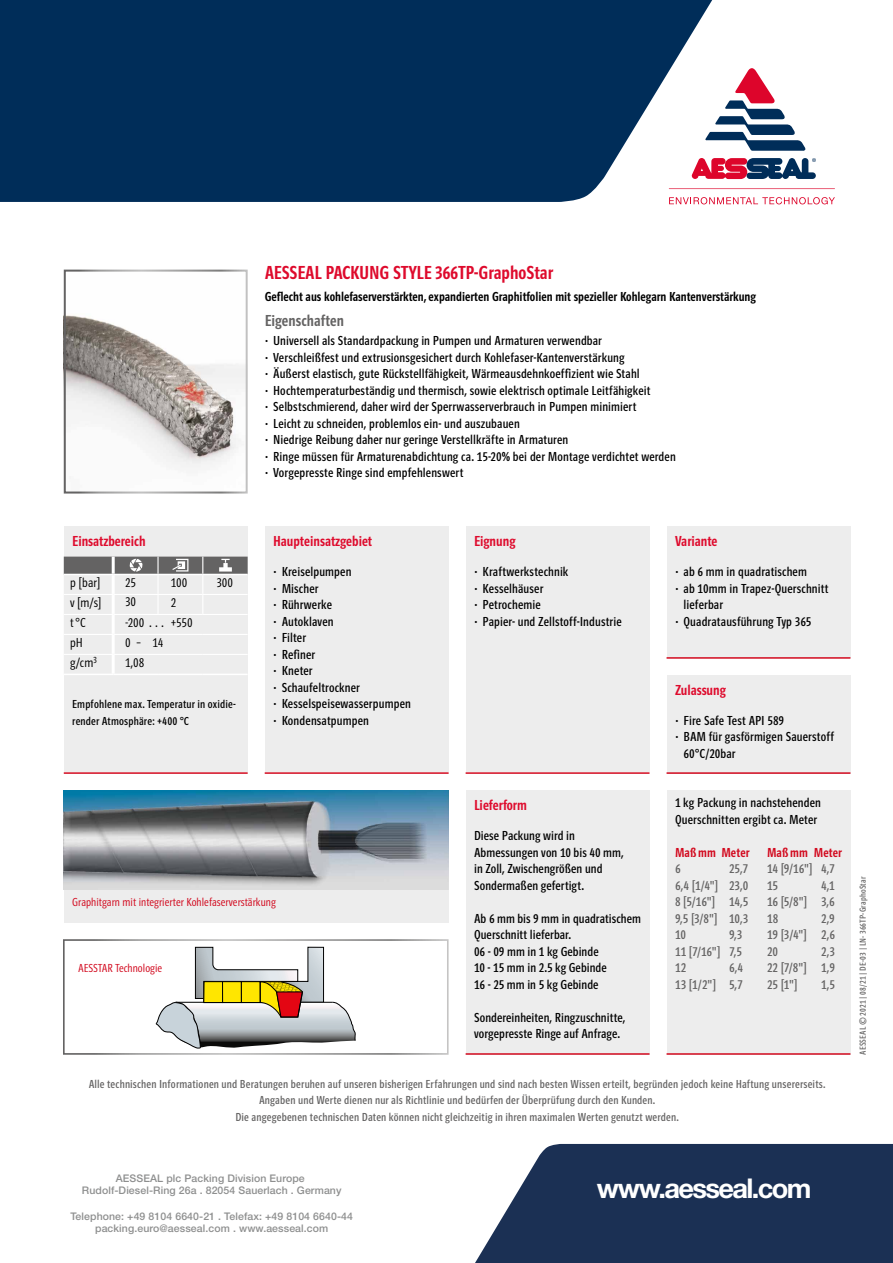
<style>
.page{position:relative;width:893px;height:1263px;background:#fff}
.page>*{position:absolute;margin:0;border:0;box-sizing:border-box;transform-origin:0 0}
.t1{font:700 27.3px "Helvetica Neue";letter-spacing:-.06em;color:#fff}
.t2{font:19.5px "Polo Eng R Krftg";color:#de0a2c}
.t3{font:16.5px "Polo Eng R Krftg";letter-spacing:.005em;color:#646363}
.t4{font:15px "Polo Eng R Krftg";color:#de0a2c}
.t5{font:13.5px/16.5px "Polo Eng R Buch";letter-spacing:.01em;color:#000}
.t6{font:13.5px/16.5px "Polo Eng R Buch";letter-spacing:.01em;color:#646363;text-align:justify}
.t7{font:13.5px "Polo Eng R Krftg";color:#000}
.t8{font:13.5px/20px "Polo Eng R Leicht";letter-spacing:.01em;color:#000;text-align:justify}
.t9{font:13.5px "Polo Eng R Krftg";letter-spacing:.015em;color:#d2091e}
.t10{font:12px/16.5px "Polo Eng R Buch";letter-spacing:.015em;color:#646363;text-align:center}
.t11{font:12px "Polo Eng R Leicht";letter-spacing:.005em;color:#d2091e}
.t12{font:12px/16.5px "Polo Eng R Buch";letter-spacing:.015em;color:#000}
.t13{font:500 10.5px/12.6px "Helvetica Neue";letter-spacing:.01em;color:#8e8f8f;text-align:center}
.t14{font:9px "Polo Eng R Buch";letter-spacing:.025em;color:#646363}
.s1{font-family:"Helvetica Neue";font-weight:500}
</style>
<div class="page">
<div style="left:64px;top:527px;width:184px;height:245px;background:#ededed"></div>
<div style="left:265px;top:527px;width:184px;height:245px;background:#ededed"></div>
<div style="left:466px;top:527px;width:183px;height:245px;background:#ededed"></div>
<hr style="left:64px;top:772px;width:184px;height:2px;background:#d2091e">
<hr style="left:466px;top:772px;width:183px;height:2px;background:#d2091e">
<hr style="left:265px;top:772px;width:184px;height:2px;background:#d2091e">
<hr style="left:64px;top:674px;width:49px;height:1px;background:#fff">
<hr style="left:113px;top:674px;width:45px;height:1px;background:#fff">
<hr style="left:158px;top:674px;width:45px;height:1px;background:#fff">
<hr style="left:203px;top:674px;width:45px;height:1px;background:#fff">
<svg style="left:64px;top:557px;width:184px;height:117px"></svg>
<svg style="left:475px;top:1144px;width:418px;height:119px;background:#2e4262"></svg>
<svg style="left:0;top:0;width:725px;height:202px;background:#153e67"></svg>
<svg style="left:669px;top:188px;width:166px;height:1px"></svg>
<svg style="left:692px;top:158px;width:124px;height:21px"></svg>
<svg style="left:705px;top:68px;width:101px;height:83px"></svg>
<svg style="left:669px;top:197px;width:166px;height:7px"></svg>
<img style="left:67px;top:315px;width:178px;height:153px">
<div style="left:64px;top:270px;width:184px;height:223px;border:2px solid #fff"></div>
<div style="left:466px;top:791px;width:183px;height:264px;background:#ededed"></div>
<hr style="left:466px;top:1053px;width:183px;height:2px;background:#d2091e">
<div style="left:666px;top:791px;width:184px;height:264px;background:#ededed"></div>
<hr style="left:666px;top:1053px;width:184px;height:2px;background:#d2091e">
<div style="left:666px;top:675px;width:184px;height:98px;background:#ededed"></div>
<div style="left:666px;top:527px;width:184px;height:131px;background:#ededed"></div>
<hr style="left:666px;top:657px;width:184px;height:2px;background:#d2091e">
<hr style="left:666px;top:772px;width:184px;height:2px;background:#d2091e">
<div style="left:64px;top:890px;width:385px;height:33px;background:#ededed"></div>
<svg style="left:156px;top:947px;width:200px;height:101px"></svg>
<div style="left:63px;top:939px;width:386px;height:116px;border:2px solid #fff"></div>
<img style="left:64px;top:791px;width:385px;height:99px">
<h2 class="t2" style="left:265px;top:263px;width:290px">AESSEAL PACKUNG STYLE 366TP-GraphoStar</h2>
<p class="t7" style="left:265px;top:289px;width:493px">Geflecht aus kohlefaserverstärkten, expandierten Graphitfolien mit spezieller Kohlegarn Kantenverstärkung</p>
<p class="t3" style="left:265px;top:312px;width:81px">Eigenschaften</p>
<p class="t5" style="left:265px;top:333px;width:413px"><span class="s1">∙</span> Universell als Standardpackung in Pumpen und Armaturen verwendbar<br><span class="s1">∙</span> Verschleißfest und extrusionsgesichert durch Kohlefaser-Kantenverstärkung<br><span class="s1">∙</span> Äußerst elastisch, gute Rückstellfähigkeit, Wärmeausdehnkoeffizient wie Stahl<br><span class="s1">∙</span> Hochtemperaturbeständig und thermisch, sowie elektrisch optimale Leitfähigkeit<br><span class="s1">∙</span> Selbstschmierend, daher wird der Sperrwasserverbrauch in Pumpen minimiert<br><span class="s1">∙</span> Leicht zu schneiden, problemlos ein- und auszubauen<br><span class="s1">∙</span> Niedrige Reibung daher nur geringe Verstellkräfte in Armaturen<br><span class="s1">∙</span> Ringe müssen für Armaturenabdichtung ca. 15-20% bei der Montage verdichtet werden <span class="s1">∙</span> Vorgepresste Ringe sind empfehlenswert</p>
<p class="t4" style="left:72px;top:534px;width:75px">Einsatzbereich</p>
<p class="t4" style="left:273px;top:534px;width:100px">Haupteinsatzgebiet</p>
<p class="t4" style="left:474px;top:534px;width:43px">Eignung</p>
<p class="t8" style="left:70px;top:572px;width:32px">p [bar] v [m/s] t°C</p>
<p class="t5" style="left:273px;top:564px;width:139px"><span class="s1">∙</span> Kreiselpumpen<br><span class="s1">∙</span> Mischer<br><span class="s1">∙</span> Rührwerke<br><span class="s1">∙</span> Autoklaven<br><span class="s1">∙</span> Filter<br><span class="s1">∙</span> Refiner<br><span class="s1">∙</span> Kneter<br><span class="s1">∙</span> Schaufeltrockner<br><span class="s1">∙</span> Kesselspeisewasserpumpen <span class="s1">∙</span> Kondensatpumpen</p>
<p class="t5" style="left:474px;top:564px;width:149px"><span class="s1">∙</span> Kraftwerkstechnik<br><span class="s1">∙</span> Kesselhäuser<br><span class="s1">∙</span> Petrochemie<br><span class="s1">∙</span> Papier- und Zellstoff-Industrie</p>
<p class="t8" style="left:125px;top:573px;width:12px">25</p>
<p class="t8" style="left:171px;top:573px;width:18px">100</p>
<p class="t8" style="left:216px;top:573px;width:18px">300</p>
<p class="t8" style="left:125px;top:592px;width:12px">30</p>
<p class="t8" style="left:171px;top:592px;width:7px">2</p>
<p class="t8" style="left:125px;top:612px;width:69px">-200 … +550</p>
<p class="t8" style="left:70px;top:632px;width:14px">pH</p>
<p class="t8" style="left:125px;top:632px;width:17px">0 –</p>
<p class="t8" style="left:70px;top:652px;width:28px">g/cm<sup>3</sup></p>
<p class="t8" style="left:153px;top:632px;width:12px">14</p>
<p class="t8" style="left:125px;top:652px;width:21px">1,08</p>
<p class="t12" style="left:72px;top:696px;width:165px">Empfohlene max. Temperatur in oxidie&shy;render Atmosphäre: +400 °C</p>
<p class="t11" style="left:72px;top:896px;width:205px">Graphitgarn mit integrierter Kohlefaserverstärkung</p>
<p class="t11" style="left:78px;top:962px;width:86px">AESSTAR Technologie</p>
<p class="t4" style="left:474px;top:798px;width:54px">Lieferform</p>
<p class="t5" style="left:474px;top:828px;width:151px">Diese Packung wird in<br>Abmessungen von 10 bis 40 mm, in Zoll, Zwischengrößen und<br>Sondermaßen gefertigt.</p>
<p class="t5" style="left:474px;top:910px;width:168px">Ab 6 mm bis 9 mm in quadratischem<br>Querschnitt lieferbar.<br>06 - 09 mm in 1 kg Gebinde<br>10 - 15 mm in 2.5 kg Gebinde<br>16 - 25 mm in 5 kg Gebinde</p>
<p class="t5" style="left:474px;top:1009px;width:153px">Sondereinheiten, Ringzuschnitte, vorgepresste Ringe auf Anfrage.</p>
<p class="t4" style="left:675px;top:534px;width:44px">Variante</p>
<p class="t5" style="left:675px;top:564px;width:133px"><span class="s1">∙</span> ab 6 mm in quadratischem</p>
<p class="t5" style="left:675px;top:580px;width:155px"><span class="s1">∙</span> ab 10mm in Trapez-Querschnitt</p>
<p class="t5" style="left:684px;top:597px;width:41px">lieferbar</p>
<p class="t5" style="left:675px;top:613px;width:138px"><span class="s1">∙</span> Quadratausführung Typ 365</p>
<p class="t4" style="left:675px;top:682px;width:52px">Zulassung</p>
<p class="t5" style="left:675px;top:712px;width:110px"><span class="s1">∙</span> Fire Safe Test API 589</p>
<p class="t5" style="left:675px;top:729px;width:160px"><span class="s1">∙</span> BAM für gasförmigen Sauerstoff</p>
<p class="t5" style="left:684px;top:745px;width:53px">60°C/20bar</p>
<p class="t5" style="left:675px;top:795px;width:148px">1 kg Packung in nachstehenden<br>Querschnitten ergibt ca. Meter</p>
<p class="t9" style="left:675px;top:845px;width:76px">Maßmm Meter</p>
<p class="t9" style="left:767px;top:845px;width:76px">Maßmm Meter</p>
<p class="t6" style="left:675px;top:861px;width:75px;text-indent:54px">25,7<br>6,4 [1/4"] 23,0<br>8 [5/16"] 14,5<br>9,5 [3/8"] 10,3<br>10</p>
<p class="t6" style="left:675px;top:861px;width:7px">6</p>
<p class="t6" style="left:675px;top:927px;width:69px;text-indent:54px">9,3<br>11 [7/16"] 7,5<br>12</p>
<p class="t6" style="left:675px;top:960px;width:69px;text-align:right">6,4<br>13 [1/2"] 5,7</p>
<p class="t6" style="left:767px;top:861px;width:69px">14 [9/16"] 4,7<br>15</p>
<p class="t6" style="left:767px;top:877px;width:69px;text-indent:54px">4,1<br>16 [5/8"] 3,6<br>18</p>
<p class="t6" style="left:767px;top:910px;width:69px;text-indent:54px">2,9<br>19 [3/4"] 2,6<br>20</p>
<p class="t6" style="left:767px;top:943px;width:69px;text-indent:54px">2,3<br>22 [7/8"] 1,9<br>25 [1"]</p>
<p class="t6" style="left:821px;top:976px;width:15px">1,5</p>
<p class="t10" style="left:89px;top:1076px;width:738px">Alle technischen Informationen und Beratungen beruhen auf unseren bisherigen Erfahrungen und sind nach besten Wissen erteilt, begründen jedoch keine Haftung unsererseits.<br>Angaben und Werte dienen nur als Richtlinie und bedürfen der Überprüfung durch den Kunden.<br>Die angegebenen technischen Daten können nicht gleichzeitig in ihren maximalen Werten genutzt werden.</p>
<p class="t14" style="left:858px;top:1055px;width:180px;rotate:-90deg">AESSEAL © 2021 | 08/21 | DE-03 | LN-366TP-GraphoStar</p>
<p class="t13" style="left:82px;top:1171px;width:261px">AESSEAL plc Packing Division Europe<br>Rudolf-Diesel-Ring 26a . 82054 Sauerlach . Germany</p>
<p class="t13" style="left:70px;top:1209px;width:284px">Telephone: +49 8104 6640-21 . Telefax: +49 8104 6640-44 packing.euro@aesseal.com . www.aesseal.com</p>
<h1 class="t1" style="left:597px;top:1167px;width:216px">www.aesseal.com</h1>
</div>
